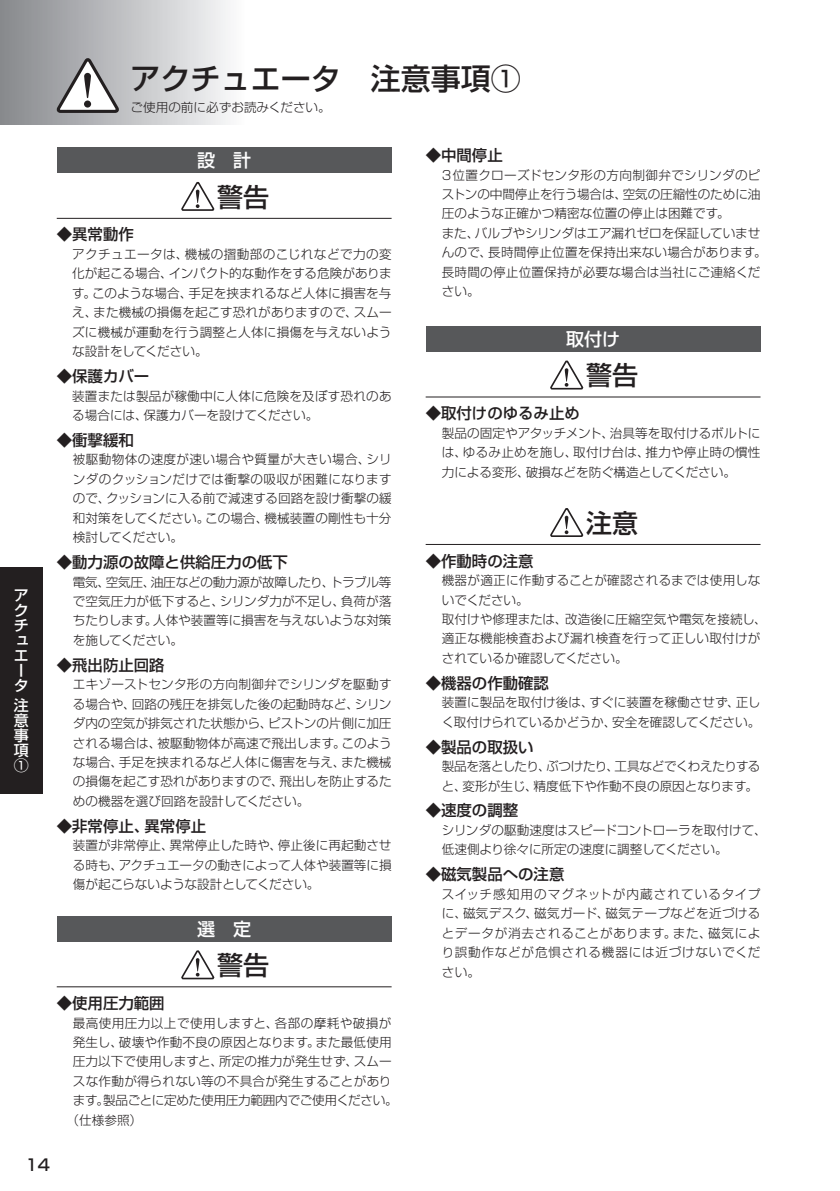
<style>
.page{position:relative;width:840px;height:1191px;background:#fff}
.page>*{position:absolute;margin:0;border:0;box-sizing:border-box;transform-origin:0 0}
.t1{font:500 30px "Shin Go Pro";color:#231f20}
.t2{font:500 26px "Shin Go Pro";color:#231f20}
.t3{font:500 18px "Shin Go Pro";color:#fff}
.t4{font:500 16px "Shin Go Pro";color:#231f20}
.t5{font:500 15.4px "Shin Go Pro";color:#231f20}
.t6{font:500 15px/15px "Shin Go Pro";color:#fff}
.t7{font:300 12.6px/19.4px "Shin Go Pro";color:#231f20;text-align:justify}
.t8{font:300 12.6px/19.4px "Shin Go Pro";letter-spacing:-.02em;color:#231f20}
.t9{font:300 12.6px "Shin Go Pro";letter-spacing:.03em;color:#231f20}
.t10{font:300 12.6px "Shin Go Pro";letter-spacing:.02em;color:#231f20}
.t11{font:300 12.4px "Shin Go Pro";color:#231f20}
</style>
<div class="page">
<div style="left:0;top:0;width:244px;height:125px;background:linear-gradient(to right,#86888c,#fafafb)"></div>
<svg style="left:58px;top:55px;width:64px;height:59px"></svg>
<div style="left:57px;top:147px;width:334px;height:26px;background:#57585a"></div>
<div style="left:57px;top:916px;width:334px;height:25px;background:#57585a"></div>
<svg style="left:182px;top:181px;width:33px;height:30px"></svg>
<hr style="left:57px;top:218px;width:334px;height:1px;background:#231f20">
<svg style="left:182px;top:950px;width:33px;height:30px"></svg>
<hr style="left:57px;top:986px;width:334px;height:1px;background:#231f20">
<div style="left:425px;top:326px;width:335px;height:25px;background:#57585a"></div>
<svg style="left:550px;top:360px;width:33px;height:30px"></svg>
<hr style="left:425px;top:396px;width:335px;height:1px;background:#231f20">
<svg style="left:550px;top:508px;width:33px;height:29px"></svg>
<hr style="left:425px;top:544px;width:335px;height:1px;background:#231f20">
<div style="left:0;top:567px;width:43px;height:227px;background:#231f20"></div>
<p class="t6" style="left:14px;top:586px;width:16px">アクチュエータ</p>
<p class="t6" style="left:14px;top:696px;width:16px;text-align:justify">注意事項①</p>
<h1 class="t1" style="left:130px;top:54px;width:392px">アクチュエータ　注意事項①</h1>
<p class="t11" style="left:130px;top:97px;width:202px">ご使用の前に必ずお読みください。</p>
<h3 class="t3" style="left:197px;top:145px;width:55px">設　計</h3>
<p class="t5" style="left:425px;top:142px;width:78px">◆中間停止</p>
<p class="t7" style="left:441px;top:164px;width:326px;text-align:left">3位置クローズドセンタ形の方向制御弁でシリンダのピストンの中間停止を行う場合は、空気の圧縮性のために油圧のような正確かつ精密な位置の停止は困難です。<br>また、バルブやシリンダはエア漏れゼロを保証していませんので、長時間停止位置を保持出来ない場合があります。長時間の停止位置保持が必要な場合は当社にご連絡ください。</p>
<h2 class="t2" style="left:217px;top:175px;width:53px">警告</h2>
<p class="t5" style="left:57px;top:222px;width:78px">◆異常動作</p>
<p class="t7" style="left:72px;top:243px;width:321px">アクチュエータは、機械の摺動部のこじれなどで力の変化が起こる場合、インパクト的な動作をする危険があります。このような場合、手足を挟まれるなど人体に損害を与え、また機械の損傷を起こす恐れがありますので、スムーズに機械が運動を行う調整と人体に損傷を与えないような設計をしてください。</p>
<p class="t5" style="left:57px;top:363px;width:94px">◆保護カバー</p>
<p class="t7" style="left:72px;top:384px;width:321px">装置または製品が稼働中に人体に危険を及ぼす恐れのある場合には、保護カバーを設けてください。</p>
<p class="t5" style="left:57px;top:427px;width:78px">◆衝撃緩和</p>
<p class="t7" style="left:73px;top:448px;width:320px">被駆動物体の速度が速い場合や質量が大きい場合、シリンダのクッションだけでは衝撃の吸収が困難になりますので、クッションに入る前で減速する回路を設け衝撃の緩和対策をしてください。この場合、機械装置の剛性も十分検討してください。</p>
<p class="t5" style="left:57px;top:549px;width:232px">◆動力源の故障と供給圧力の低下</p>
<p class="t7" style="left:73px;top:570px;width:320px">電気、空気圧、油圧などの動力源が故障したり、トラブル等で空気圧力が低下すると、シリンダ力が不足し、負荷が落ちたりします。人体や装置等に損害を与えないような対策を施してください。</p>
<p class="t5" style="left:57px;top:652px;width:109px">◆飛出防止回路</p>
<p class="t7" style="left:73px;top:673px;width:320px">エキゾーストセンタ形の方向制御弁でシリンダを駆動する場合や、回路の残圧を排気した後の起動時など、シリンダ内の空気が排気された状態から、ピストンの片側に加圧される場合は、被駆動物体が高速で飛出します。このような場合、手足を挟まれるなど人体に傷害を与え、また機械の損傷を起こす恐れがありますので、飛出しを防止するための機器を選び回路を設計してください。</p>
<p class="t5" style="left:57px;top:813px;width:151px">◆非常停止、異常停止</p>
<p class="t7" style="left:73px;top:834px;width:320px">装置が非常停止、異常停止した時や、停止後に再起動させる時も、アクチュエー夕の動きによって人体や装置等に損傷が起こらないような設計としてください。</p>
<h3 class="t3" style="left:565px;top:324px;width:55px">取付け</h3>
<h2 class="t2" style="left:585px;top:354px;width:53px">警告</h2>
<p class="t5" style="left:425px;top:400px;width:155px">◆取付けのゆるみ止め</p>
<p class="t7" style="left:441px;top:422px;width:320px">製品の固定やアタッチメント、治具等を取付けるボルトには、ゆるみ止めを施し、取付け台は、推力や停止時の慣性力による変形、破損などを防ぐ構造としてください。</p>
<h2 class="t2" style="left:585px;top:501px;width:53px">注意</h2>
<p class="t5" style="left:425px;top:548px;width:109px">◆作動時の注意</p>
<p class="t7" style="left:441px;top:569px;width:326px;text-align:left">機器が適正に作動することが確認されるまでは使用しないでください。<br>取付けや修理または、改造後に圧縮空気や電気を接続し、適正な機能検査および漏れ検査を行って正しい取付けがされているか確認してください。</p>
<p class="t5" style="left:425px;top:670px;width:125px">◆機器の作動確認</p>
<p class="t7" style="left:441px;top:691px;width:320px">装置に製品を取付け後は、すぐに装置を稼働させず、正しく取付けられているかどうか、安全を確認してください。</p>
<p class="t5" style="left:425px;top:734px;width:109px">◆製品の取扱い</p>
<p class="t8" style="left:441px;top:755px;width:320px">製品を落としたり、ぶつけたり、工具などでくわえたりすると、変形が生じ、精度低下や作動不良の原因となります。</p>
<p class="t5" style="left:425px;top:798px;width:94px">◆速度の調整</p>
<p class="t7" style="left:441px;top:819px;width:326px">シリンダの駆動速度はスピードコントローラを取付けて、低速側より徐々に所定の速度に調整してください。</p>
<p class="t5" style="left:425px;top:861px;width:140px">◆磁気製品への注意</p>
<p class="t7" style="left:441px;top:883px;width:320px">スイッチ感知用のマグネットが内蔵されているタイプに、磁気デスク、磁気ガード、磁気テープなどを近づけるとデータが消去されることがあります。また、磁気により誤動作などが危惧される機器には近づけないでください。</p>
<h3 class="t3" style="left:197px;top:914px;width:55px">選　定</h3>
<h2 class="t2" style="left:217px;top:944px;width:53px">警告</h2>
<p class="t5" style="left:57px;top:990px;width:109px">◆使用圧力範囲</p>
<p class="t9" style="left:73px;top:1012px;width:320px">最高使用圧力以上で使用しますと、各部の摩耗や破損が</p>
<p class="t7" style="left:73px;top:1031px;width:320px">発生し、破壊や作動不良の原因となります。また最低使用</p>
<p class="t7" style="left:73px;top:1050px;width:320px">圧力以下で使用しますと、所定の推力が発生せず、スムー</p>
<p class="t10" style="left:73px;top:1070px;width:320px">スな作動が得られない等の不具合が発生することがあり</p>
<p class="t8" style="left:73px;top:1089px;width:326px">ます。製品ごとに定めた使用圧力範囲内でご使用ください。</p>
<p class="t7" style="left:66px;top:1108px;width:77px">（仕様参照）</p>
<p class="t4" style="left:26px;top:1151px;width:26px">14</p>
</div>
